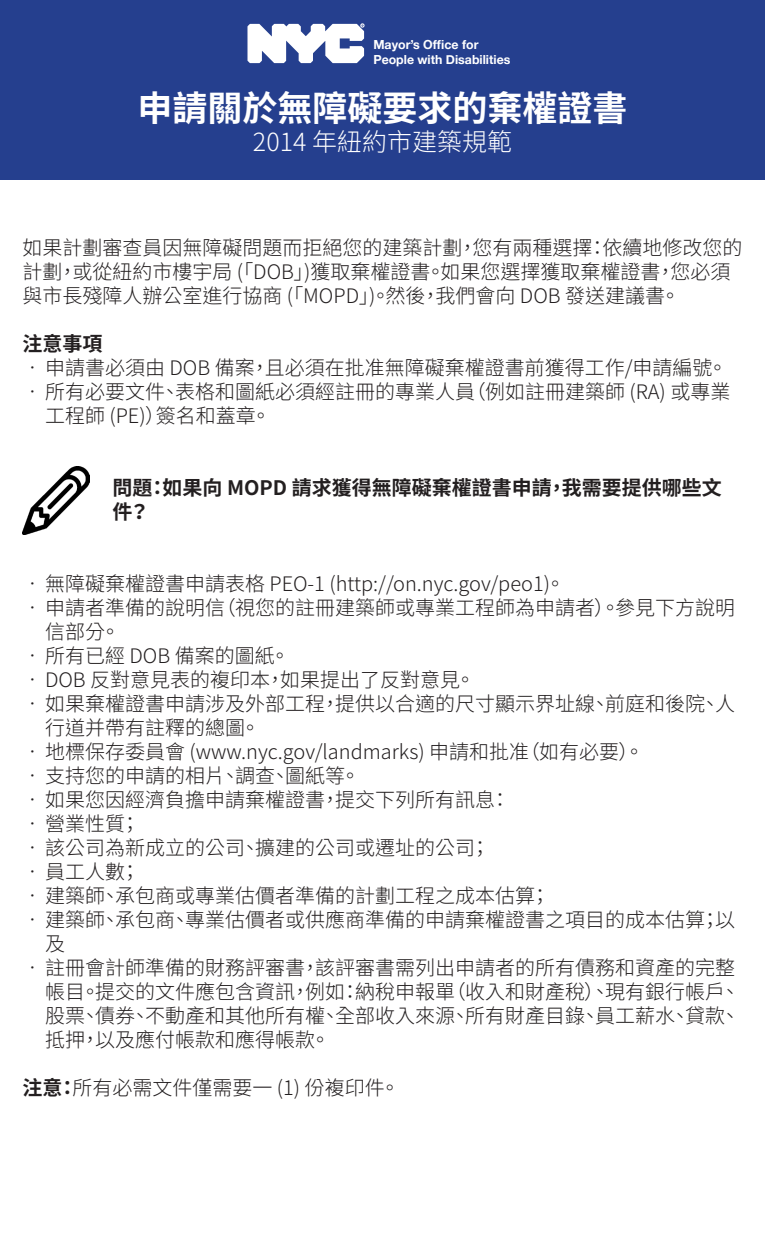
<style>
.page{position:relative;width:765px;height:1260px;background:#fff}
.page>*{position:absolute;margin:0;border:0;box-sizing:border-box;transform-origin:0 0}
.t1{font:700 35px "Source Han Sans TW";color:#fff}
.t2{font:300 25px "Source Han Sans TW";color:#fff}
.t3{font:300 20px/24px "Source Han Sans TW";color:#231f20}
.t4{font:700 20px/24px "Source Han Sans TW";color:#231f20}
.t5{font:700 12.5px/15px "Helvetica Neue";color:#fff}
.t6{font:700 2.25px "Helvetica Neue";color:#fff}
.s1{font-weight:700}
</style>
<div class="page">
<div style="left:0;top:0;width:765px;height:180px;background:#253f8e"></div>
<svg style="left:248px;top:24px;width:116px;height:39px"></svg>
<img style="left:22px;top:467px;width:68px;height:67px">
<p class="t6" style="left:362px;top:24px;width:3px">R</p>
<p class="t5" style="left:373px;top:37px;width:139px">Mayor’s Office for<br>People with Disabilities</p>
<p class="t1" style="left:138px;top:89px;width:491px">申請關於無障礙要求的棄權證書</p>
<p class="t2" style="left:253px;top:128px;width:261px">2014 年紐約市建築規範</p>
<p class="t3" style="left:22px;top:236px;width:721px">如果計劃審查員因無障礙問題而拒絕您的建築計劃，您有兩種選擇：依續地修改您的計劃，或從紐約市樓宇局 (「DOB」)獲取棄權證書。如果您選擇獲取棄權證書，您必須與市長殘障人辦公室進行協商 (「MOPD」)。然後，我們會向 DOB 發送建議書。</p>
<p class="t4" style="left:22px;top:332px;width:81px">注意事項</p>
<p class="t3" style="left:22px;top:356px;width:707px">•申請書必須由 DOB 備案，且必須在批准無障礙棄權證書前獲得工作/申請編號。</p>
<p class="t3" style="left:45px;top:380px;width:687px;text-indent:-22px">•所有必要文件、表格和圖紙必須經註冊的專業人員（例如註冊建築師 (RA) 或專業工程師 (PE)）簽名和蓋章。</p>
<p class="t4" style="left:112px;top:476px;width:611px">問題：如果向 MOPD 請求獲得無障礙棄權證書申請，我需要提供哪些文件？</p>
<p class="t3" style="left:22px;top:572px;width:544px">•無障礙棄權證書申請表格 PEO-1 (http://on.nyc.gov/peo1)。</p>
<p class="t3" style="left:45px;top:596px;width:691px;text-indent:-22px">•申請者準備的說明信（視您的註冊建築師或專業工程師為申請者）。參見下方說明信部分。</p>
<p class="t3" style="left:22px;top:644px;width:269px">•所有已經 DOB 備案的圖紙。</p>
<p class="t3" style="left:22px;top:668px;width:454px">•DOB 反對意見表的複印本，如果提出了反對意見。</p>
<p class="t3" style="left:45px;top:692px;width:691px;text-indent:-22px">•如果棄權證書申請涉及外部工程，提供以合適的尺寸顯示界址線、前庭和後院、人行道并帶有註釋的總圖。</p>
<p class="t3" style="left:22px;top:740px;width:623px">•地標保存委員會 (www.nyc.gov/landmarks) 申請和批准（如有必要）。</p>
<p class="t3" style="left:22px;top:764px;width:339px">•支持您的申請的相片、調查、圖紙等。</p>
<p class="t3" style="left:22px;top:788px;width:489px">•如果您因經濟負擔申請棄權證書，提交下列所有訊息：</p>
<p class="t3" style="left:22px;top:812px;width:119px">•營業性質；</p>
<p class="t3" style="left:22px;top:836px;width:469px">•該公司為新成立的公司、擴建的公司或遷址的公司；</p>
<p class="t3" style="left:22px;top:860px;width:119px">•員工人數；</p>
<p class="t3" style="left:22px;top:884px;width:529px">•建築師、承包商或專業估價者準備的計劃工程之成本估算；</p>
<p class="t3" style="left:45px;top:908px;width:691px;text-indent:-22px">•建築師、承包商、專業估價者或供應商準備的申請棄權證書之項目的成本估算；以及</p>
<p class="t3" style="left:45px;top:956px;width:696px;text-indent:-22px">•註冊會計師準備的財務評審書，該評審書需列出申請者的所有債務和資產的完整帳目。提交的文件應包含資訊，例如：納稅申報單（收入和財產稅）、現有銀行帳戶、股票、債券、不動產和其他所有權、全部收入來源、所有財產目錄、員工薪水、貸款、抵押，以及應付帳款和應得帳款。</p>
<p class="t3" style="left:22px;top:1076px;width:379px"><span class="s1">注意：</span>所有必需文件僅需要一 (1) 份複印件。</p>
</div>
